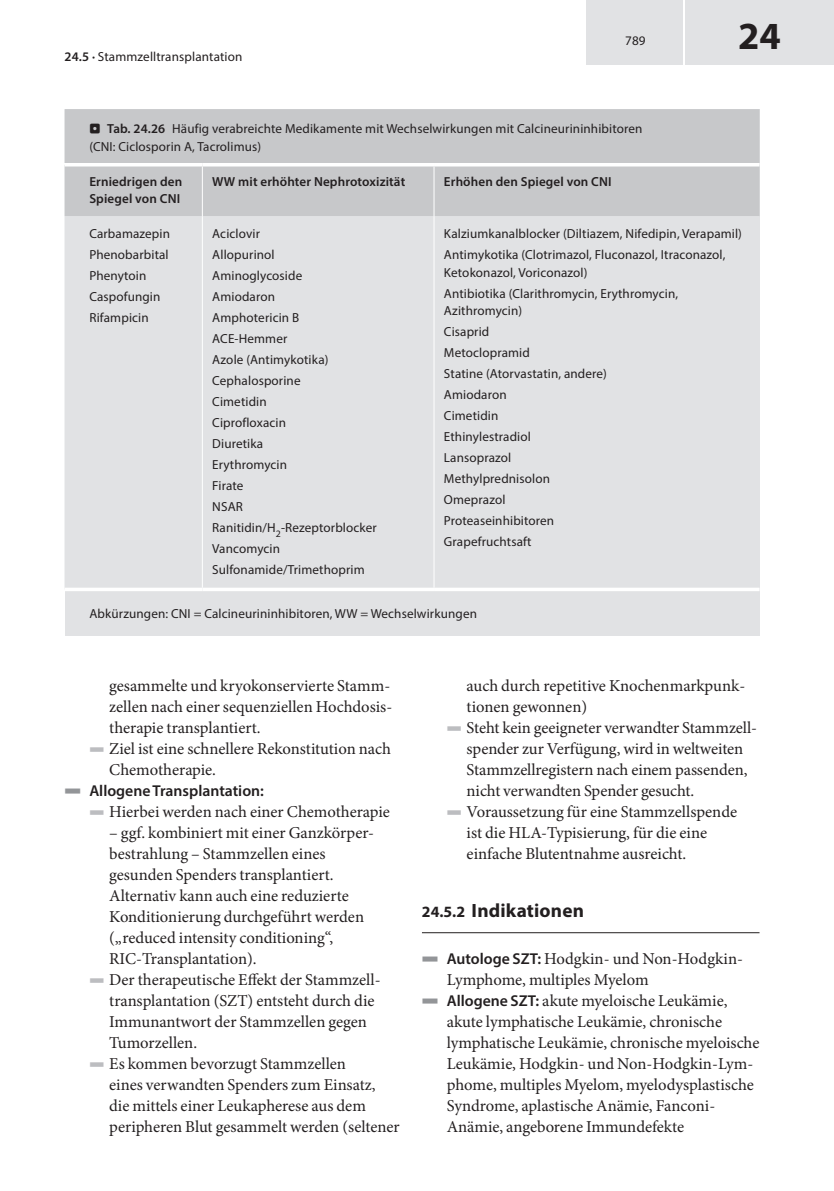
<style>
.page{position:relative;width:834px;height:1191px;background:#fff}
.page>*{position:absolute;margin:0;border:0;box-sizing:border-box;transform-origin:0 0}
.t1{font:700 38.5px "Myriad Pro";color:#231f20}
.t2{font:700 19.25px "Myriad Pro";letter-spacing:.01em;color:#231f20}
.t3{font:16.62px "Minion Pro";letter-spacing:-.005em;color:#231f20}
.t4{font:600 15.75px "Myriad Pro";color:#231f20}
.t5{font:13.12px/21px "Myriad Pro Regular 2";letter-spacing:.01em;color:#231f20}
.t6{font:600 13.12px/17.5px "Myriad Pro";letter-spacing:.01em;color:#231f20}
.s1{font-family:"Myriad Pro";font-weight:600}
.s2{font-family:"Blik Buttons"}
.s3{font-family:"Blik Buttons";font-size:14.88px;color:#bcbdc0}
.s4{font-family:"Blik Buttons";font-weight:400;font-size:16.62px;color:#939598}
.s5{font-size:15.75px}
.s6{font-family:"Blik Buttons";color:#939598}
.s7{font-family:"Myriad Pro";font-weight:600;font-size:15.75px}
</style>
<div class="page">
<div style="left:685px;top:0;width:148px;height:64px;background:#e1e2e4"></div>
<div style="left:585px;top:0;width:97px;height:64px;background:#e1e2e4"></div>
<div style="left:64px;top:109px;width:695px;height:526px;background:#e1e2e4"></div>
<div style="left:64px;top:109px;width:695px;height:54px;background:#c7c8ca"></div>
<div style="left:65px;top:167px;width:694px;height:49px;background:#c7c8ca"></div>
<hr style="left:64px;top:163px;width:138px;height:3px;background:#fff">
<hr style="left:202px;top:163px;width:232px;height:3px;background:#fff">
<hr style="left:202px;top:166px;width:1px;height:50px;background:#fff">
<hr style="left:434px;top:163px;width:325px;height:3px;background:#fff">
<hr style="left:433px;top:166px;width:1px;height:50px;background:#fff">
<hr style="left:202px;top:216px;width:1px;height:371px;background:#fff">
<hr style="left:433px;top:216px;width:1px;height:371px;background:#fff">
<svg style="left:64px;top:587px;width:138px;height:4px"></svg>
<svg style="left:202px;top:587px;width:232px;height:4px"></svg>
<svg style="left:434px;top:587px;width:325px;height:4px"></svg>
<hr style="left:422px;top:932px;width:337px;height:1px;background:#231f20">
<p class="t5" style="left:64px;top:46px;width:179px"><span class="s1">24.5 ·</span> Stammzelltransplantation</p>
<p class="t5" style="left:625px;top:29px;width:22px">789</p>
<h1 class="t1" style="left:738px;top:11px;width:44px">24</h1>
<p class="t5" style="left:89px;top:120px;width:554px;line-height:17.5px"><span class="s2">.</span> <span class="s1">Tab. 24.26</span> Häufig verabreichte Medikamente mit Wechselwirkungen mit Calcineurininhibitoren (CNI: Ciclosporin A, Tacrolimus)</p>
<p class="t6" style="left:89px;top:172px;width:94px">Erniedrigen den<br>Spiegel von CNI</p>
<p class="t6" style="left:212px;top:172px;width:194px">WW mit erhöhter Nephrotoxizität</p>
<p class="t6" style="left:444px;top:172px;width:169px">Erhöhen den Spiegel von CNI</p>
<p class="t5" style="left:89px;top:223px;width:82px">Carbamazepin<br>Phenobarbital<br>Phenytoin<br>Caspofungin<br>Rifampicin</p>
<p class="t5" style="left:212px;top:223px;width:166px">Aciclovir<br>Allopurinol<br>Aminoglycoside<br>Amiodaron<br>Amphotericin B<br>ACE-Hemmer<br>Azole (Antimykotika)<br>Cephalosporine<br>Cimetidin<br>Ciprofloxacin<br>Diuretika<br>Erythromycin<br>Firate<br>NSAR<br>Ranitidin/H<sub>2</sub>-Rezeptorblocker<br>Vancomycin<br>Sulfonamide/Trimethoprim</p>
<p class="t5" style="left:444px;top:223px;width:299px">Kalziumkanalblocker (Diltiazem, Nifedipin, Verapamil)<br>Antimykotika (Clotrimazol, Fluconazol, Itraconazol,</p>
<p class="t5" style="left:444px;top:261px;width:236px">Ketokonazol, Voriconazol)<br>Antibiotika (Clarithromycin, Erythromycin,</p>
<p class="t5" style="left:444px;top:300px;width:164px">Azithromycin)<br>Cisaprid<br>Metoclopramid<br>Statine (Atorvastatin, andere)<br>Amiodaron<br>Cimetidin<br>Ethinylestradiol<br>Lansoprazol<br>Methylprednisolon<br>Omeprazol<br>Proteaseinhibitoren<br>Grapefruchtsaft</p>
<p class="t5" style="left:89px;top:603px;width:389px">Abkürzungen: CNI = Calcineurininhibitoren, WW = Wechselwirkungen</p>
<p class="t3" style="left:109px;top:675px;width:282px">gesammelte und kryokonservierte Stamm-</p>
<p class="t3" style="left:109px;top:696px;width:284px">zellen nach einer sequenziellen Hochdosis-</p>
<p class="t3" style="left:109px;top:717px;width:153px">therapie transplantiert.</p>
<p class="t3" style="left:89px;top:738px;width:303px"><span class="s3">4</span> Ziel ist eine schnellere Rekonstitution nach</p>
<p class="t3" style="left:109px;top:759px;width:108px">Chemotherapie.</p>
<p class="t4" style="left:64px;top:781px;width:201px"><span class="s4">4</span> Allogene Transplantation:</p>
<p class="t3" style="left:89px;top:801px;width:302px"><span class="s3">4</span> Hierbei werden nach einer Chemotherapie</p>
<p class="t3" style="left:109px;top:822px;width:266px">– ggf. kombiniert mit einer Ganzkörper-</p>
<p class="t3" style="left:109px;top:843px;width:218px">bestrahlung – Stammzellen eines</p>
<p class="t3" style="left:109px;top:864px;width:226px">gesunden Spenders transplantiert.</p>
<p class="t3" style="left:109px;top:885px;width:241px">Alternativ kann auch eine reduzierte</p>
<p class="t3" style="left:109px;top:906px;width:256px">Konditionierung durchgeführt werden</p>
<p class="t3" style="left:109px;top:927px;width:226px">(„reduced intensity conditioning“,</p>
<p class="t3" style="left:109px;top:948px;width:149px">RIC-Transplantation).</p>
<p class="t3" style="left:89px;top:969px;width:293px"><span class="s3">4</span> Der therapeutische Effekt der Stammzell-</p>
<p class="t3" style="left:109px;top:990px;width:267px">transplantation (SZT) entsteht durch die</p>
<p class="t3" style="left:109px;top:1011px;width:259px">Immunantwort der Stammzellen gegen</p>
<p class="t3" style="left:109px;top:1032px;width:89px">Tumorzellen.</p>
<p class="t3" style="left:89px;top:1053px;width:258px"><span class="s3">4</span> Es kommen bevorzugt Stammzellen</p>
<p class="t3" style="left:109px;top:1074px;width:268px">eines verwandten Spenders zum Einsatz,</p>
<p class="t3" style="left:109px;top:1095px;width:258px">die mittels einer Leukapherese aus dem</p>
<p class="t3" style="left:109px;top:1116px;width:292px">peripheren Blut gesammelt werden (seltener</p>
<p class="t3" style="left:466px;top:675px;width:280px">auch durch repetitive Knochenmarkpunk-</p>
<p class="t3" style="left:466px;top:696px;width:122px">tionen gewonnen)</p>
<p class="t3" style="left:446px;top:717px;width:312px"><span class="s3">4</span> Steht kein geeigneter verwandter Stammzell-</p>
<p class="t3" style="left:466px;top:738px;width:278px">spender zur Verfügung, wird in weltweiten</p>
<p class="t3" style="left:466px;top:759px;width:282px">Stammzellregistern nach einem passenden,</p>
<p class="t3" style="left:466px;top:780px;width:229px">nicht verwandten Spender gesucht.</p>
<p class="t3" style="left:446px;top:801px;width:292px"><span class="s3">4</span> Voraussetzung für eine Stammzellspende</p>
<p class="t3" style="left:466px;top:822px;width:242px">ist die HLA-Typisierung, für die eine</p>
<p class="t3" style="left:466px;top:843px;width:221px">einfache Blutentnahme ausreicht.</p>
<p class="t2" style="left:422px;top:898px;width:164px"><span class="s5">24.5.2</span> Indikationen</p>
<p class="t3" style="left:422px;top:948px;width:322px"><span class="s6">4</span> <span class="s7">Autologe SZT:</span> Hodgkin- und Non-Hodgkin-</p>
<p class="t3" style="left:446px;top:969px;width:203px">Lymphome, multiples Myelom</p>
<p class="t3" style="left:422px;top:990px;width:307px"><span class="s6">4</span> <span class="s7">Allogene SZT:</span> akute myeloische Leukämie,</p>
<p class="t3" style="left:446px;top:1011px;width:277px">akute lymphatische Leukämie, chronische</p>
<p class="t3" style="left:446px;top:1032px;width:314px">lymphatische Leukämie, chronische myeloische</p>
<p class="t3" style="left:446px;top:1053px;width:308px">Leukämie, Hodgkin- und Non-Hodgkin-Lym-</p>
<p class="t3" style="left:446px;top:1074px;width:308px">phome, multiples Myelom, myelodysplastische</p>
<p class="t3" style="left:446px;top:1095px;width:270px">Syndrome, aplastische Anämie, Fanconi-</p>
<p class="t3" style="left:446px;top:1116px;width:239px">Anämie, angeborene Immundefekte</p>
</div>
